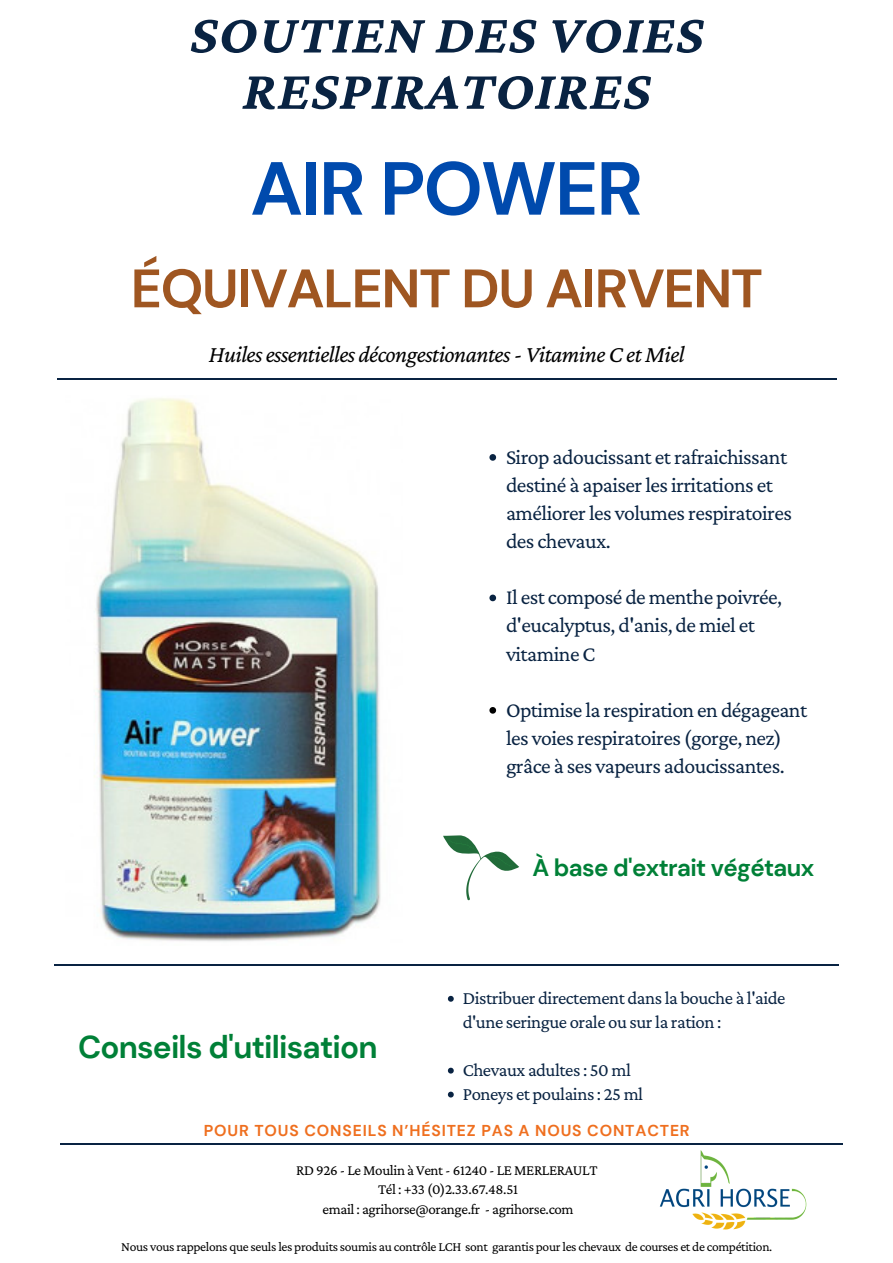
<style>
.page{position:relative;width:893px;height:1263px;background:#fff}
.page>*{position:absolute;margin:0;border:0;box-sizing:border-box;transform-origin:0 0}
.t1{font:700 75px "DM Sans";letter-spacing:-.025em;color:#004aad}
.t2{font:italic 700 56.25px/56.2px "Crimson Pro";letter-spacing:.015em;color:#092342;text-align:center}
.t3{font:700 54px "DM Sans";letter-spacing:-.025em;color:#9f5621}
.t4{font:700 31.5px "DM Sans";letter-spacing:-.025em;color:#008037}
.t5{font:italic 24px "Crimson Pro";letter-spacing:-.025em;color:#000}
.t6{font:700 24px "DM Sans";letter-spacing:-.025em;color:#008037}
.t7{font:21.75px/28.1px "Crimson Pro";letter-spacing:-.025em;color:#092342}
.t8{font:18.75px/23.9px "Crimson Pro";letter-spacing:-.025em;color:#092342}
.t9{font:700 15.75px "DM Sans";letter-spacing:.055em;color:#ef6f1f}
.t10{font:15px/19.1px "Crimson Pro";letter-spacing:-.025em;color:#000;text-align:center}
.t11{font:13.5px "Crimson Pro";letter-spacing:-.025em;color:#000}
</style>
<div class="page">
<hr style="left:54px;top:964px;width:785px;height:2px;background:#092342">
<hr style="left:57px;top:378px;width:779px;height:2px;background:#092342">
<hr style="left:60px;top:1143px;width:783px;height:1px;background:#092342">
<img style="left:94px;top:398px;width:287px;height:544px">
<img style="left:659px;top:1150px;width:148px;height:80px">
<svg style="left:489px;top:454px;width:7px;height:7px"></svg>
<svg style="left:489px;top:595px;width:7px;height:6px"></svg>
<svg style="left:489px;top:707px;width:7px;height:7px"></svg>
<svg style="left:443px;top:835px;width:76px;height:65px"></svg>
<svg style="left:448px;top:996px;width:6px;height:6px"></svg>
<svg style="left:448px;top:1068px;width:6px;height:5px"></svg>
<svg style="left:448px;top:1092px;width:6px;height:5px"></svg>
<h2 class="t2" style="left:190px;top:5px;width:515px">SOUTIEN DES VOIES<br>RESPIRATOIRES</h2>
<h1 class="t1" style="left:250px;top:140px;width:394px">AIR POWER</h1>
<h3 class="t3" style="left:131px;top:254px;width:633px">ÉQUIVALENT DU AIRVENT</h3>
<p class="t5" style="left:209px;top:341px;width:477px">Huiles essentielles décongestionantes - Vitamine C et Miel</p>
<p class="t7" style="left:506px;top:442px;width:287px">Sirop adoucissant et rafraichissant destiné à apaiser les irritations et améliorer les volumes respiratoires des chevaux.</p>
<p class="t7" style="left:506px;top:583px;width:278px">Il est composé de menthe poivrée, d'eucalyptus, d'anis, de miel et vitamine C</p>
<p class="t7" style="left:506px;top:695px;width:303px">Optimise la respiration en dégageant les voies respiratoires (gorge, nez) grâce à ses vapeurs adoucissantes.</p>
<h3 class="t4" style="left:78px;top:1027px;width:301px">Conseils d'utilisation</h3>
<p class="t6" style="left:532px;top:852px;width:283px">À base d'extrait végétaux</p>
<p class="t8" style="left:463px;top:986px;width:324px">Distribuer directement dans la bouche à l'aide d'une seringue orale ou sur la ration :</p>
<p class="t8" style="left:463px;top:1058px;width:182px">Chevaux adultes : 50 ml<br>Poneys et poulains : 25 ml</p>
<p class="t9" style="left:204px;top:1120px;width:487px">POUR TOUS CONSEILS N’HÉSITEZ PAS A NOUS CONTACTER</p>
<p class="t10" style="left:296px;top:1160px;width:303px">RD 926 - Le Moulin à Vent - 61240 - LE MERLERAULT<br>Tél : +33 (0)2.33.67.48.51<br>email : agrihorse@orange.fr - agrihorse.com</p>
<p class="t11" style="left:121px;top:1239px;width:652px">Nous vous rappelons que seuls les produits soumis au contrôle LCH sont garantis pour les chevaux de courses et de compétition.</p>
</div>
